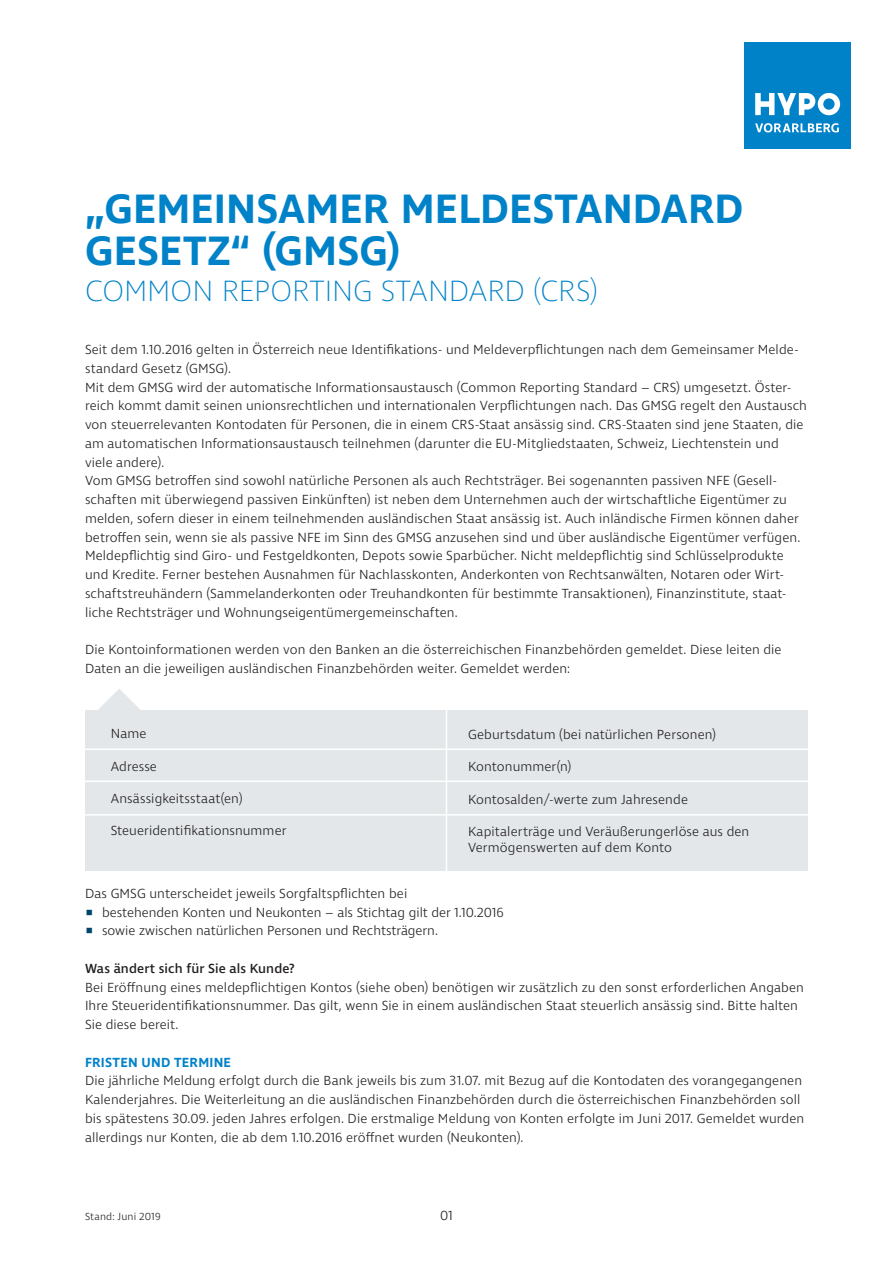
<style>
.page{position:relative;width:893px;height:1263px;background:#fff}
.page>*{position:absolute;margin:0;border:0;box-sizing:border-box;transform-origin:0 0}
.Headline1_28pt_SemiB{font:600 42px "Ingra";letter-spacing:.005em;color:#0082c9}
.Headline2_20pt_Ultra{font:200 30px "Ingra";color:#0082c9}
.Fliesstext_9pt{font:300 13.5px/18.8px "Ingra";letter-spacing:.01em;color:#231f20}
.Fliesstext_9pt-2{font:500 13.5px "Ingra";letter-spacing:.01em;color:#231f20}
.Fliesstext_HL1_SemiB{font:600 13.5px "Ingra";letter-spacing:.02em;color:#0082c9}
.t1{font:300 10.5px "Ingra";letter-spacing:.015em;color:#231f20}
.s1{color:#01466d}
</style>
<div class="page">
<div style="left:744px;top:43px;width:106px;height:106px;background:#0082c9"></div>
<svg style="left:755px;top:123px;width:84px;height:9px"></svg>
<svg style="left:755px;top:93px;width:85px;height:22px"></svg>
<div style="left:85px;top:710px;width:723px;height:160px;background:#e3e7e9"></div>
<svg style="left:98px;top:689px;width:42px;height:21px"></svg>
<hr style="left:81px;top:748px;width:735px;height:2px;background:#fff">
<hr style="left:81px;top:780px;width:735px;height:2px;background:#fff">
<hr style="left:81px;top:814px;width:735px;height:2px;background:#fff">
<hr style="left:446px;top:702px;width:1px;height:183px;background:#fff">
<p class="Headline1_28pt_SemiB" style="left:85px;top:183px;width:660px">„GEMEINSAMER MELDESTANDARD</p>
<p class="Headline1_28pt_SemiB" style="left:85px;top:225px;width:316px">GESETZ“ (GMSG)</p>
<p class="Headline2_20pt_Ultra" style="left:85px;top:273px;width:514px">COMMON REPORTING STANDARD (CRS)</p>
<p class="Fliesstext_9pt" style="left:85px;top:341px;width:713px">Seit dem 1.10.2016 gelten in Österreich neue Identifikations- und Meldeverpflichtungen nach dem Gemeinsamer Melde&shy;standard Gesetz (GMSG).</p>
<p class="Fliesstext_9pt" style="left:85px;top:378px;width:723px">Mit dem GMSG wird der automatische Informationsaustausch (Common Reporting Standard – CRS) umgesetzt. Öster&shy;reich kommt damit seinen unionsrechtlichen und internationalen Verpflichtungen nach. Das GMSG regelt den Austausch von steuerrelevanten Kontodaten für Personen, die in einem CRS-Staat ansässig sind. CRS-Staaten sind jene Staaten, die am automatischen Informationsaustausch teilnehmen (darunter die EU-Mitgliedstaaten, Schweiz, Liechtenstein und viele andere).</p>
<p class="Fliesstext_9pt" style="left:85px;top:472px;width:717px">Vom GMSG betroffen sind sowohl natürliche Personen als auch Rechtsträger. Bei sogenannten passiven NFE (Gesell&shy;schaften mit überwiegend passiven Einkünften) ist neben dem Unternehmen auch der wirtschaftliche Eigentümer zu melden, sofern dieser in einem teilnehmenden ausländischen Staat ansässig ist. Auch inländische Firmen können daher betroffen sein, wenn sie als passive NFE im Sinn des GMSG anzusehen sind und über ausländische Eigentümer verfügen.</p>
<p class="Fliesstext_9pt" style="left:85px;top:547px;width:701px;text-align:justify">Meldepflichtig sind Giro- und Festgeldkonten, Depots sowie Sparbücher. Nicht meldepflichtig sind Schlüsselprodukte und Kredite. Ferner bestehen Ausnahmen für Nachlasskonten, Anderkonten von Rechtsanwälten, Notaren oder Wirt&shy;schaftstreuhändern (Sammelanderkonten oder Treuhandkonten für bestimmte Transaktionen), Finanzinstitute, staat&shy;liche Rechtsträger und Wohnungseigentümergemeinschaften.</p>
<p class="Fliesstext_9pt" style="left:85px;top:641px;width:698px">Die Kontoinformationen werden von den Banken an die österreichischen Finanzbehörden gemeldet. Diese leiten die<br>Daten an die jeweiligen ausländischen Finanzbehörden weiter. Gemeldet werden:</p>
<p class="Fliesstext_9pt" style="left:111px;top:725px;width:37px">Name</p>
<p class="Fliesstext_9pt" style="left:111px;top:757px;width:48px">Adresse</p>
<p class="Fliesstext_9pt" style="left:111px;top:790px;width:133px">Ansässigkeitsstaat(en)</p>
<p class="Fliesstext_9pt" style="left:111px;top:822px;width:177px">Steueridentifikationsnummer</p>
<p class="Fliesstext_9pt" style="left:468px;top:725px;width:249px">Geburtsdatum (bei natürlichen Personen)</p>
<p class="Fliesstext_9pt" style="left:468px;top:758px;width:105px">Kontonummer(n)</p>
<p class="Fliesstext_9pt" style="left:468px;top:790px;width:221px">Kontosalden/-werte zum Jahresende</p>
<p class="Fliesstext_9pt" style="left:468px;top:824px;width:283px;line-height:16.2px">Kapitalerträge und Veräußerungerlöse aus den<br>Vermögenswerten auf dem Konto</p>
<p class="Fliesstext_9pt" style="left:85px;top:885px;width:324px">Das GMSG unterscheidet jeweils Sorgfaltspflichten bei</p>
<p class="Fliesstext_9pt" style="left:85px;top:903px;width:420px"><span class="s1">▪</span> bestehenden Konten und Neukonten – als Stichtag gilt der 1.10.2016</p>
<p class="Fliesstext_9pt" style="left:85px;top:922px;width:354px"><span class="s1">▪</span> sowie zwischen natürlichen Personen und Rechtsträgern.</p>
<p class="Fliesstext_9pt-2" style="left:85px;top:960px;width:211px">Was ändert sich für Sie als Kunde?</p>
<p class="Fliesstext_9pt" style="left:85px;top:978px;width:720px">Bei Eröffnung eines meldepflichtigen Kontos (siehe oben) benötigen wir zusätzlich zu den sonst erforderlichen Angaben<br>Ihre Steueridentifikationsnummer. Das gilt, wenn Sie in einem ausländischen Staat steuerlich ansässig sind. Bitte halten<br>Sie diese bereit.</p>
<p class="Fliesstext_HL1_SemiB" style="left:85px;top:1054px;width:147px">FRISTEN UND TERMINE</p>
<p class="Fliesstext_9pt" style="left:85px;top:1072px;width:721px">Die jährliche Meldung erfolgt durch die Bank jeweils bis zum 31.07. mit Bezug auf die Kontodaten des vorangegangenen Kalenderjahres. Die Weiterleitung an die ausländischen Finanzbehörden durch die österreichischen Finanzbehörden soll bis spätestens 30.09. jeden Jahres erfolgen. Die erstmalige Meldung von Konten erfolgte im Juni 2017. Gemeldet wurden allerdings nur Konten, die ab dem 1.10.2016 eröffnet wurden (Neukonten).</p>
<p class="t1" style="left:85px;top:1210px;width:77px">Stand: Juni 2019</p>
<p class="Fliesstext_9pt" style="left:440px;top:1207px;width:14px">01</p>
</div>
